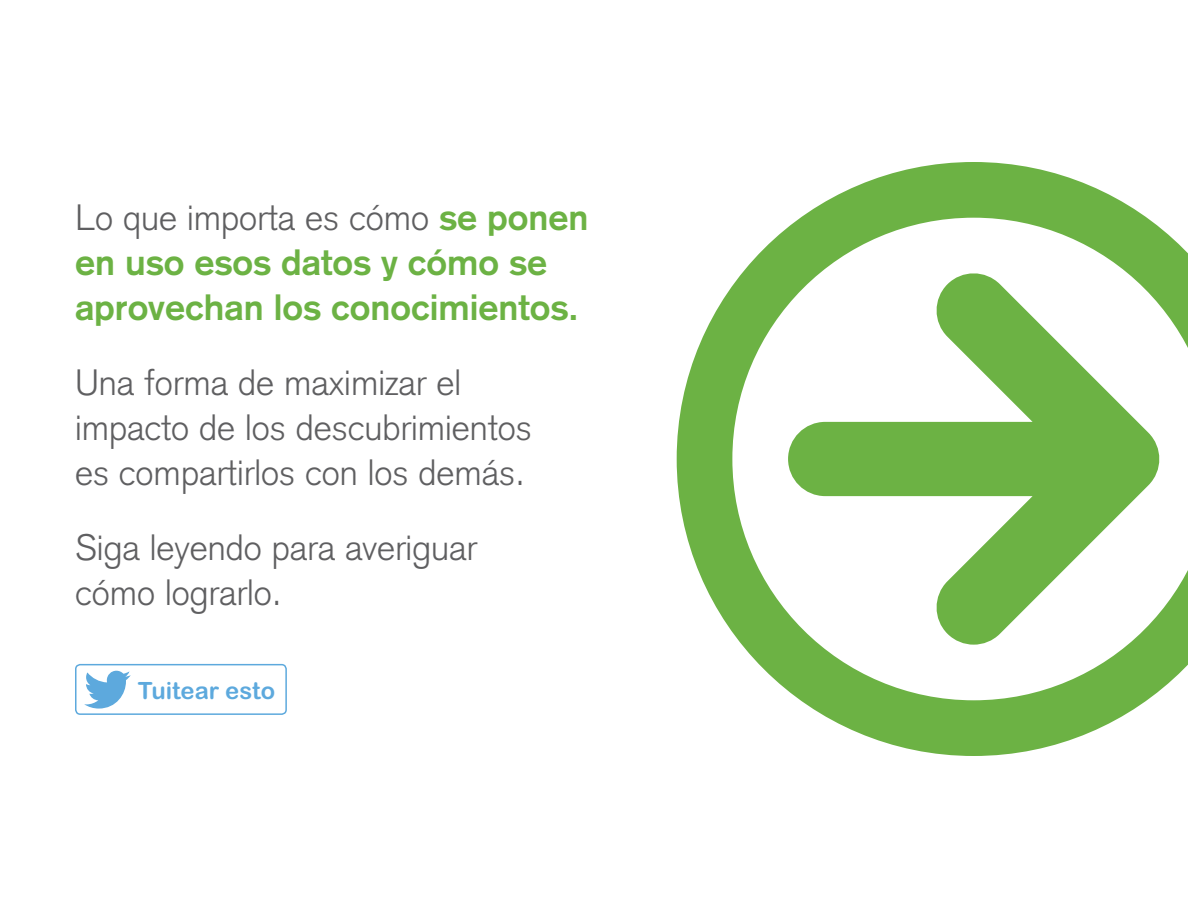
<style>
.page{position:relative;width:1188px;height:918px;background:#fff}
.page>*{position:absolute;margin:0;border:0;box-sizing:border-box;transform-origin:0 0}
.t1{font:300 36px/45px "Basic Commercial LT Pro";color:#5f5f61}
.t2{font:700 36px/45px "Basic Commercial LT Pro";color:#6cb244}
.t3{font:23.85px "Arial Rounded MT Bold";color:#5da9dd}
.s1{font-weight:300;color:#5f5f61}
</style>
<div class="page">
<svg style="left:677px;top:162px;width:511px;height:594px"></svg>
<div style="left:75px;top:664px;width:212px;height:51px;border:2px solid #5da9dd;border-radius:4px"></div>
<svg style="left:84px;top:671px;width:47px;height:38px"></svg>
<p class="t2" style="left:75px;top:199px;width:515px"><span class="s1">Lo que importa es cómo</span> se ponen en uso esos datos y cómo se aprovechan los conocimientos.</p>
<p class="t1" style="left:75px;top:364px;width:458px">Una forma de maximizar el impacto de los descubrimientos es compartirlos con los demás.</p>
<p class="t1" style="left:75px;top:529px;width:404px">Siga leyendo para averiguar cómo lograrlo.</p>
<p class="t3" style="left:138px;top:676px;width:139px">Tuitear esto</p>
</div>
